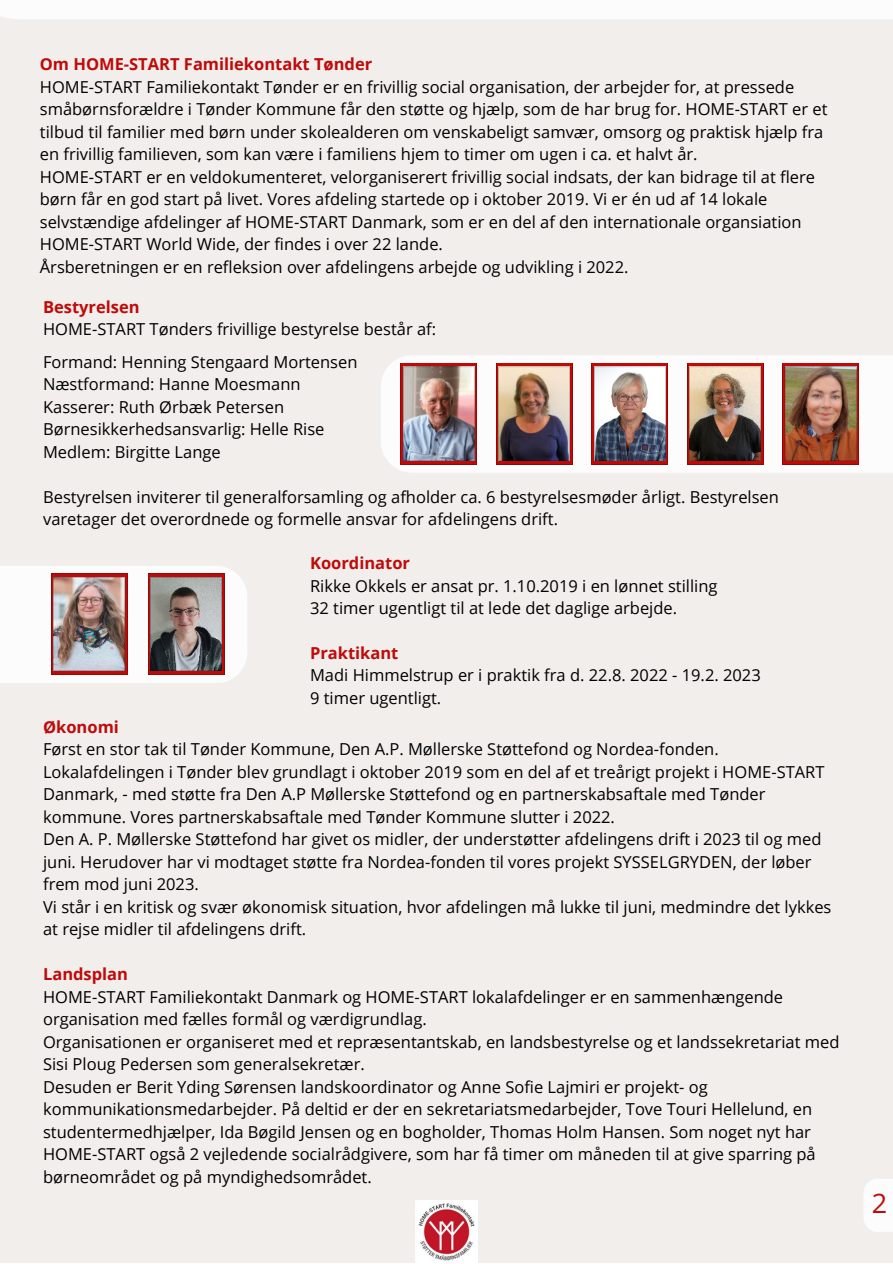
<style>
.page{position:relative;width:893px;height:1264px;background:#fff}
.page>*{position:absolute;margin:0;border:0;box-sizing:border-box;transform-origin:0 0}
.t1{font:27px "Open Sans";color:#bf0a0a}
.t2{font:16.5px/22.5px "Open Sans";color:#000}
.t3{font:700 16.5px "Open Sans";color:#bf0a0a}
</style>
<div class="page">
<div style="left:0;top:0;width:892px;height:1262px;background:#f1eeec"></div>
<img style="left:415px;top:1200px;width:62px;height:62px">
<svg style="left:381px;top:355px;width:511px;height:117px;fill:#fdfcfc"></svg>
<img style="left:400px;top:363px;width:77px;height:101px">
<img style="left:496px;top:363px;width:76px;height:101px">
<img style="left:591px;top:363px;width:76px;height:101px">
<img style="left:687px;top:363px;width:76px;height:101px">
<img style="left:782px;top:363px;width:76px;height:101px">
<div style="left:0;top:0;width:892px;height:19px;background:#fdfcfc"></div>
<svg style="left:864px;top:1179px;width:28px;height:52px"></svg>
<img style="left:0;top:566px;width:247px;height:116px">
<p class="t3" style="left:40px;top:52px;width:334px">Om HOME-START Familiekontakt Tønder</p>
<p class="t2" style="left:40px;top:75px;width:789px">HOME-START Familiekontakt Tønder er en frivillig social organisation, der arbejder for, at pressede småbørnsforældre i Tønder Kommune får den støtte og hjælp, som de har brug for. HOME-START er et tilbud til familier med børn under skolealderen om venskabeligt samvær, omsorg og praktisk hjælp fra en frivillig familieven, som kan være i familiens hjem to timer om ugen i ca. et halvt år.<br>HOME-START er en veldokumenteret, velorganiserert frivillig social indsats, der kan bidrage til at flere børn får en god start på livet. Vores afdeling startede op i oktober 2019. Vi er én ud af 14 lokale selvstændige afdelinger af HOME-START Danmark, som er en del af den internationale organsiation HOME-START World Wide, der findes i over 22 lande.<br>Årsberetningen er en refleksion over afdelingens arbejde og udvikling i 2022.</p>
<p class="t3" style="left:43px;top:295px;width:98px">Bestyrelsen</p>
<p class="t2" style="left:43px;top:312px;width:394px;line-height:32.4px">HOME-START Tønders frivillige bestyrelse består af:<br>Formand: Henning Stengaard Mortensen</p>
<p class="t2" style="left:43px;top:372px;width:283px">Næstformand: Hanne Moesmann<br>Kasserer: Ruth Ørbæk Petersen<br>Børnesikkerhedsansvarlig: Helle Rise<br>Medlem: Birgitte Lange</p>
<p class="t2" style="left:43px;top:485px;width:737px">Bestyrelsen inviterer til generalforsamling og afholder ca. 6 bestyrelsesmøder årligt. Bestyrelsen varetager det overordnede og formelle ansvar for afdelingens drift.</p>
<p class="t3" style="left:310px;top:551px;width:101px">Koordinator</p>
<p class="t2" style="left:310px;top:574px;width:409px">Rikke Okkels er ansat pr. 1.10.2019 i en lønnet stilling<br>32 timer ugentligt til at lede det daglige arbejde.</p>
<p class="t3" style="left:310px;top:641px;width:90px">Praktikant</p>
<p class="t2" style="left:310px;top:663px;width:452px">Madi Himmelstrup er i praktik fra d. 22.8. 2022 - 19.2. 2023<br>9 timer ugentligt.</p>
<p class="t3" style="left:43px;top:715px;width:77px">Økonomi</p>
<p class="t2" style="left:43px;top:737px;width:789px">Først en stor tak til Tønder Kommune, Den A.P. Møllerske Støttefond og Nordea-fonden.<br>Lokalafdelingen i Tønder blev grundlagt i oktober 2019 som en del af et treårigt projekt i HOME-START Danmark, - med støtte fra Den A.P Møllerske Støttefond og en partnerskabsaftale med Tønder kommune. Vores partnerskabsaftale med Tønder Kommune slutter i 2022.<br>Den A. P. Møllerske Støttefond har givet os midler, der understøtter afdelingens drift i 2023 til og med juni. Herudover har vi modtaget støtte fra Nordea-fonden til vores projekt SYSSELGRYDEN, der løber frem mod juni 2023.<br>Vi står i en kritisk og svær økonomisk situation, hvor afdelingen må lukke til juni, medmindre det lykkes at rejse midler til afdelingens drift.</p>
<p class="t3" style="left:43px;top:962px;width:86px">Landsplan</p>
<p class="t2" style="left:43px;top:984px;width:798px">HOME-START Familiekontakt Danmark og HOME-START lokalafdelinger er en sammenhængende organisation med fælles formål og værdigrundlag.<br>Organisationen er organiseret med et repræsentantskab, en landsbestyrelse og et landssekretariat med Sisi Ploug Pedersen som generalsekretær.<br>Desuden er Berit Yding Sørensen landskoordinator og Anne Sofie Lajmiri er projekt- og kommunikationsmedarbejder. På deltid er der en sekretariatsmedarbejder, Tove Touri Hellelund, en studentermedhjælper, Ida Bøgild Jensen og en bogholder, Thomas Holm Hansen. Som noget nyt har HOME-START også 2 vejledende socialrådgivere, som har få timer om måneden til at give sparring på børneområdet og på myndighedsområdet.</p>
<h1 class="t1" style="left:871px;top:1184px;width:17px">2</h1>
</div>
